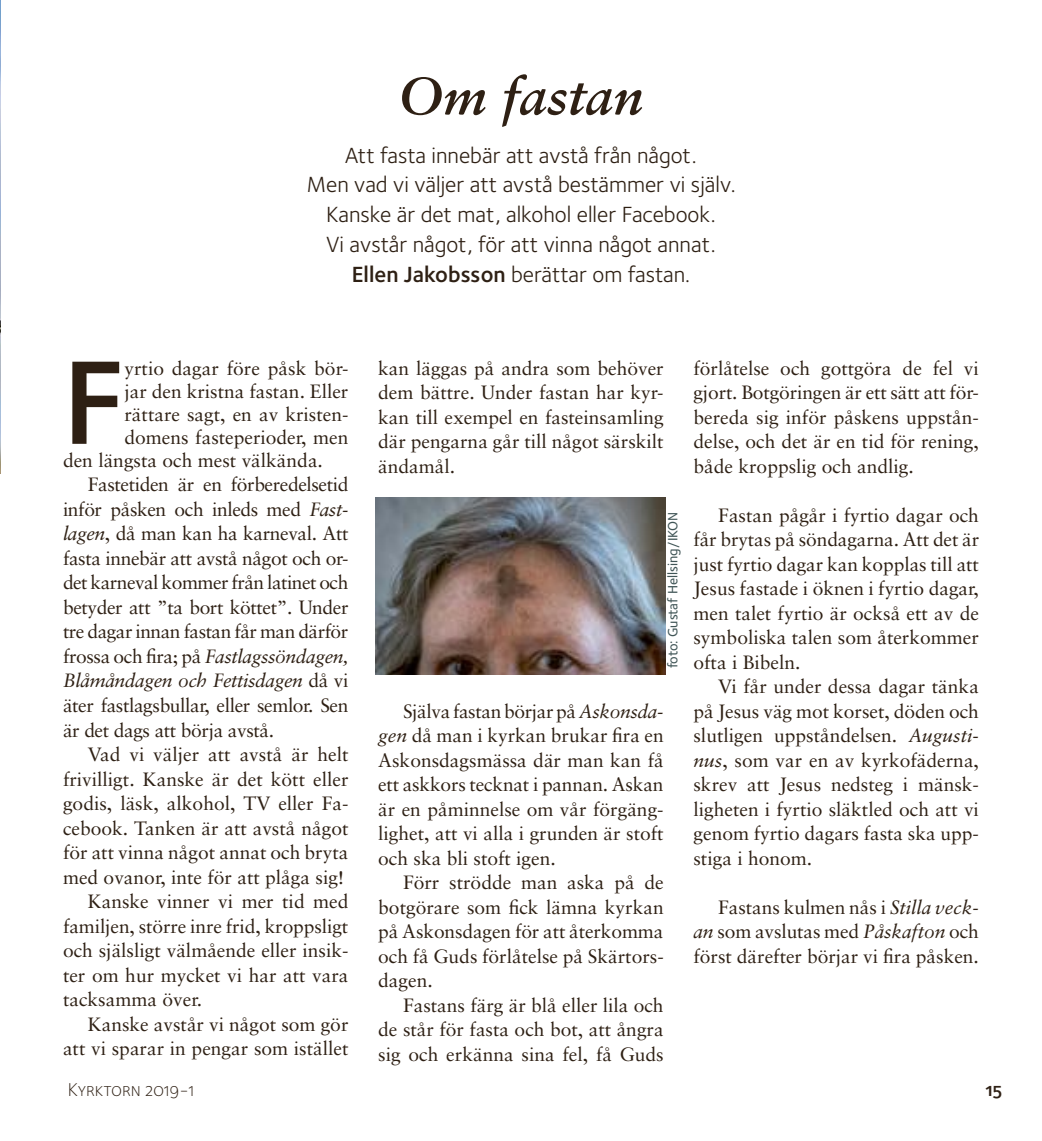
<style>
.page{position:relative;width:1042px;height:1141px;background:#fff}
.page>*{position:absolute;margin:0;border:0;box-sizing:border-box;transform-origin:0 0}
.t1{font:600 123.2px "Foundry Sterling";color:#2e2014}
.t2{font:italic 700 52.5px "Sabon";color:#2e2014}
.t3{font:22.75px/29.8px "Foundry Sterling Book OSF";color:#2e2014;text-align:center}
.t4{font:19.25px/24.5px "Sabon";color:#2e2014;text-align:justify}
.t5{font:19.25px "Sabon";letter-spacing:-.02em;color:#2e2014}
.t6{font:19.25px "Sabon";letter-spacing:-.025em;color:#2e2014}
.t7{font:italic 19.25px "Sabon";letter-spacing:-.02em;color:#2e2014}
.t8{font:19.25px "Foundry Sterling Light Expert";color:#2e2014}
.t9{font:19.25px "Foundry Sterling Demi Expert";color:#2e2014}
.t10{font:500 14px "Foundry Sterling";color:#415657}
.s1{font-family:"Foundry Sterling";font-weight:600}
.s2{font-style:italic}
.s3{font-style:normal}
</style>
<div class="page">
<img style="left:376px;top:497px;width:289px;height:178px">
<img style="left:0;top:0;width:1px;height:474px">
<h2 class="t2" style="left:398px;top:64px;width:246px">Om fastan</h2>
<p class="t3" style="left:306px;top:139px;width:431px">Att fasta innebär att avstå från något.<br>Men vad vi väljer att avstå bestämmer vi själv.<br>Kanske är det mat, alkohol eller Facebook.<br>Vi avstår något, för att vinna något annat.<br><span class="s1">Ellen Jakobsson</span> berättar om fastan.</p>
<h1 class="t1" style="left:63px;top:316px;width:63px">F</h1>
<p class="t4" style="left:124px;top:355px;width:225px">yrtio dagar före påsk bör-</p>
<p class="t4" style="left:124px;top:378px;width:225px">jar den kristna fastan. Eller</p>
<p class="t4" style="left:124px;top:402px;width:225px">rättare sagt, en av kristen-</p>
<p class="t4" style="left:124px;top:425px;width:225px">domens fasteperioder, men</p>
<p class="t4" style="left:63px;top:448px;width:261px">den längsta och mest välkända.</p>
<p class="t5" style="left:88px;top:473px;width:262px">Fastetiden är en förberedelsetid</p>
<p class="t5" style="left:63px;top:498px;width:287px">inför påsken och inleds med <span class="s2">Fast-</span></p>
<p class="t5" style="left:63px;top:522px;width:287px"><span class="s2">lagen</span>, då man kan ha karneval. Att</p>
<p class="t5" style="left:63px;top:547px;width:287px">fasta innebär att avstå något och or-</p>
<p class="t6" style="left:63px;top:571px;width:287px">det karneval kommer från latinet och</p>
<p class="t5" style="left:63px;top:596px;width:287px">betyder att ”ta bort köttet”. Under</p>
<p class="t6" style="left:63px;top:620px;width:287px">tre dagar innan fastan får man därför</p>
<p class="t7" style="left:63px;top:645px;width:287px"><span class="s3">frossa och fira; på</span> Fastlagssöndagen,</p>
<p class="t7" style="left:63px;top:670px;width:287px">Blåmåndagen och Fettisdagen <span class="s3">då vi</span></p>
<p class="t5" style="left:63px;top:694px;width:287px">äter fastlagsbullar, eller semlor. Sen</p>
<p class="t5" style="left:63px;top:718px;width:213px">är det dags att börja avstå.</p>
<p class="t4" style="left:88px;top:742px;width:262px">Vad vi väljer att avstå är helt</p>
<p class="t4" style="left:63px;top:766px;width:287px">frivilligt. Kanske är det kött eller</p>
<p class="t4" style="left:63px;top:791px;width:287px">godis, läsk, alkohol, TV eller Fa-</p>
<p class="t4" style="left:63px;top:815px;width:287px">cebook. Tanken är att avstå något</p>
<p class="t4" style="left:63px;top:840px;width:287px">för att vinna något annat och bryta</p>
<p class="t4" style="left:63px;top:864px;width:283px">med ovanor, inte för att plåga sig!</p>
<p class="t4" style="left:88px;top:889px;width:262px">Kanske vinner vi mer tid med</p>
<p class="t4" style="left:63px;top:913px;width:287px">familjen, större inre frid, kroppsligt</p>
<p class="t4" style="left:63px;top:938px;width:287px">och själsligt välmående eller insik-</p>
<p class="t4" style="left:63px;top:962px;width:287px">ter om hur mycket vi har att vara</p>
<p class="t4" style="left:63px;top:987px;width:140px">tacksamma över.</p>
<p class="t4" style="left:88px;top:1011px;width:262px">Kanske avstår vi något som gör</p>
<p class="t4" style="left:63px;top:1036px;width:287px">att vi sparar in pengar som istället</p>
<p class="t4" style="left:378px;top:356px;width:287px">kan läggas på andra som behöver dem bättre. Under fastan har kyr&shy;kan till exempel en fasteinsamling där pengarna går till något särskilt ändamål.</p>
<p class="t10" style="left:663px;top:668px;width:158px;rotate:-90deg">foto: Gustaf Hellsing/IKON</p>
<p class="t4" style="left:378px;top:699px;width:287px;text-indent:25px">Själva fastan börjar på <span class="s2">Askonsda&shy;gen</span> då man i kyrkan brukar fira en Askonsdagsmässa där man kan få ett askkors tecknat i pannan. Askan är en påminnelse om vår förgäng&shy;lighet, att vi alla i grunden är stoft och ska bli stoft igen.</p>
<p class="t4" style="left:378px;top:870px;width:287px;text-indent:25px">Förr strödde man aska på de botgörare som fick lämna kyrkan på Askonsdagen för att återkomma och få Guds förlåtelse på Skärtors&shy;dagen.</p>
<p class="t4" style="left:378px;top:993px;width:287px;text-indent:25px">Fastans färg är blå eller lila och de står för fasta och bot, att ångra sig och erkänna sina fel, få Guds</p>
<p class="t4" style="left:693px;top:356px;width:287px">förlåtelse och gottgöra de fel vi gjort. Botgöringen är ett sätt att för&shy;bereda sig inför påskens uppstån&shy;delse, och det är en tid för rening, både kroppslig och andlig.</p>
<p class="t4" style="left:693px;top:503px;width:287px;text-indent:25px">Fastan pågår i fyrtio dagar och får brytas på söndagarna. Att det är just fyrtio dagar kan kopplas till att Jesus fastade i öknen i fyrtio dagar, men talet fyrtio är också ett av de symboliska talen som återkommer ofta i Bibeln.</p>
<p class="t4" style="left:693px;top:674px;width:287px;text-indent:25px">Vi får under dessa dagar tänka på Jesus väg mot korset, döden och slutligen uppståndelsen. <span class="s2">Augusti&shy;nus</span>, som var en av kyrkofäderna, skrev att Jesus nedsteg i mänsk&shy;ligheten i fyrtio släktled och att vi genom fyrtio dagars fasta ska upp&shy;stiga i honom.</p>
<p class="t4" style="left:693px;top:895px;width:287px;text-indent:25px">Fastans kulmen nås i <span class="s2">Stilla veck&shy;an</span> som avslutas med <span class="s2">Påskafton</span> och först därefter börjar vi fira påsken.</p>
<p class="t8" style="left:68px;top:1076px;width:128px">Kyrktorn 2019-1</p>
<p class="t9" style="left:985px;top:1076px;width:18px">15</p>
</div>
